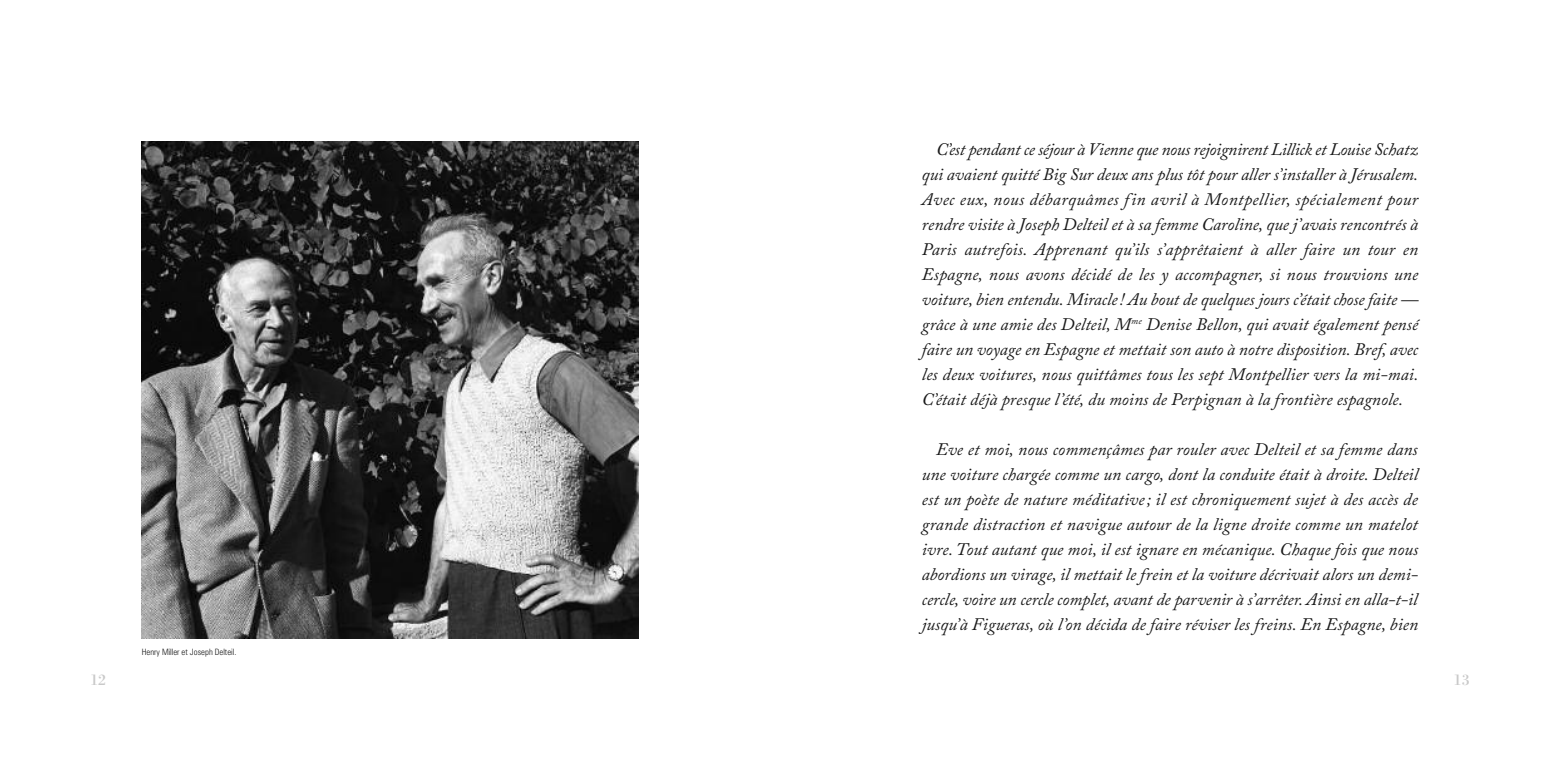
<style>
.page{position:relative;width:1560px;height:780px;background:#fff}
.page>*{position:absolute;margin:0;border:0;box-sizing:border-box;transform-origin:0 0}
.t1{font:italic 17.5px/25px "Adobe Caslon Pro";letter-spacing:.005em;color:#191919;text-align:justify}
.t2{font:16.25px "Bodoni Std";color:#c9c9c9}
.t3{font:300 condensed 8.75px "Zurich BT";color:#191919}
</style>
<div class="page">
<img style="left:142px;top:142px;width:496px;height:496px">
<p class="t3" style="left:142px;top:648px;width:96px">Henry Miller et Joseph Delteil.</p>
<p class="t1" style="left:921px;top:139px;width:498px;text-indent:14px">C’est pendant ce séjour à Vienne que nous rejoignirent Lillick et Louise Schatz qui avaient quitté Big Sur deux ans plus tôt pour aller s’installer à Jérusalem.<br>Avec eux, nous débarquâmes fin avril à Montpellier, spécialement pour rendre visite à Joseph Delteil et à sa femme Caroline, que j’avais rencontrés à Paris autrefois. Apprenant qu’ils s’apprêtaient à aller faire un tour en Espagne, nous avons décidé de les y accompagner, si nous trouvions une voiture, bien entendu. Miracle ! Au bout de quelques jours c’était chose faite — grâce à une amie des Delteil, M<sup>me</sup> Denise Bellon, qui avait également pensé faire un voyage en Espagne et mettait son auto à notre disposition. Bref, avec les deux voitures, nous quittâmes tous les sept Montpellier vers la mi-mai.<br>C’était déjà presque l’été, du moins de Perpignan à la frontière espagnole.</p>
<p class="t1" style="left:921px;top:439px;width:498px;text-indent:14px">Eve et moi, nous commençâmes par rouler avec Delteil et sa femme dans une voiture chargée comme un cargo, dont la conduite était à droite. Delteil est un poète de nature méditative ; il est chroniquement sujet à des accès de grande distraction et navigue autour de la ligne droite comme un matelot ivre. Tout autant que moi, il est ignare en mécanique. Chaque fois que nous abordions un virage, il mettait le frein et la voiture décrivait alors un demi&shy;cercle, voire un cercle complet, avant de parvenir à s’arrêter. Ainsi en alla-t-il jusqu’à Figueras, où l’on décida de faire réviser les freins. En Espagne, bien</p>
<p class="t2" style="left:90px;top:669px;width:18px">12</p>
<p class="t2" style="left:1453px;top:669px;width:18px">13</p>
</div>
